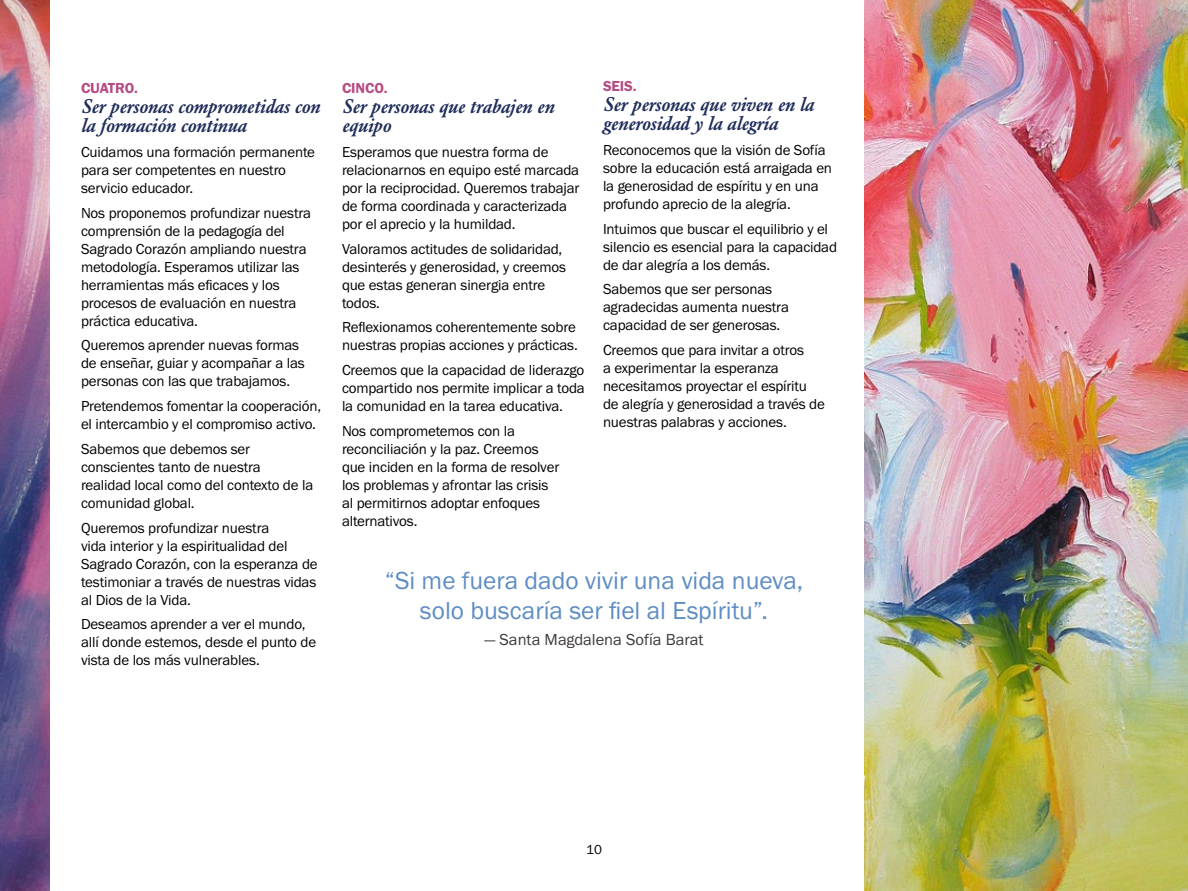
<style>
.page{position:relative;width:1188px;height:891px;background:#fff}
.page>*{position:absolute;margin:0;border:0;box-sizing:border-box;transform-origin:0 0}
.t1{font:25.5px/30.6px "Franklin Gothic URW Boo";color:#5e8dc3;text-align:center}
.t2{font:italic 500 19.5px/19.5px "Garamond BE";letter-spacing:-.01em;color:#1f2d5a}
.t3{font:16.5px "Franklin Gothic URW Boo";color:#3e3a39}
.t4{font:15px/18px "Franklin Gothic URW Boo";letter-spacing:-.01em;color:#000}
.t5{font:15px "Franklin Gothic URW Dem";letter-spacing:-.01em;color:#b64b83}
.t6{font:13.5px "Franklin Gothic URW Boo";color:#000}
</style>
<div class="page">
<img style="left:0;top:0;width:49px;height:891px">
<img style="left:864px;top:0;width:324px;height:891px">
<p class="t5" style="left:81px;top:79px;width:58px">CUATRO.</p>
<h2 class="t2" style="left:81px;top:96px;width:241px">Ser personas comprometidas con la formación continua</h2>
<p class="t4" style="left:81px;top:142px;width:236px">Cuidamos una formación permanente para ser competentes en nuestro servicio educador.</p>
<p class="t4" style="left:81px;top:203px;width:232px">Nos proponemos profundizar nuestra comprensión de la pedagogía del<br>Sagrado Corazón ampliando nuestra metodología. Esperamos utilizar las herramientas más eficaces y los procesos de evaluación en nuestra práctica educativa.</p>
<p class="t4" style="left:81px;top:336px;width:225px">Queremos aprender nuevas formas de enseñar, guiar y acompañar a las personas con las que trabajamos.</p>
<p class="t4" style="left:81px;top:397px;width:242px">Pretendemos fomentar la cooperación, el intercambio y el compromiso activo.</p>
<p class="t4" style="left:81px;top:439px;width:234px">Sabemos que debemos ser conscientes tanto de nuestra realidad local como del contexto de la comunidad global.</p>
<p class="t4" style="left:81px;top:518px;width:238px">Queremos profundizar nuestra<br>vida interior y la espiritualidad del<br>Sagrado Corazón, con la esperanza de testimoniar a través de nuestras vidas al Dios de la Vida.</p>
<p class="t4" style="left:81px;top:615px;width:237px">Deseamos aprender a ver el mundo, allí donde estemos, desde el punto de vista de los más vulnerables.</p>
<p class="t5" style="left:342px;top:79px;width:47px">CINCO.</p>
<h2 class="t2" style="left:342px;top:96px;width:214px">Ser personas que trabajen en equipo</h2>
<p class="t4" style="left:342px;top:142px;width:239px">Esperamos que nuestra forma de relacionarnos en equipo esté marcada por la reciprocidad. Queremos trabajar de forma coordinada y caracterizada por el aprecio y la humildad.</p>
<p class="t4" style="left:342px;top:239px;width:226px">Valoramos actitudes de solidaridad, desinterés y generosidad, y creemos que estas generan sinergia entre todos.</p>
<p class="t4" style="left:342px;top:318px;width:237px">Reflexionamos coherentemente sobre nuestras propias acciones y prácticas.</p>
<p class="t4" style="left:342px;top:361px;width:244px;text-align:justify">Creemos que la capacidad de liderazgo compartido nos permite implicar a toda la comunidad en la tarea educativa.</p>
<p class="t4" style="left:342px;top:421px;width:219px">Nos comprometemos con la reconciliación y la paz. Creemos que inciden en la forma de resolver los problemas y afrontar las crisis al permitirnos adoptar enfoques alternativos.</p>
<p class="t5" style="left:603px;top:77px;width:35px">SEIS.</p>
<h2 class="t2" style="left:603px;top:94px;width:213px">Ser personas que viven en la generosidad y la alegría</h2>
<p class="t4" style="left:603px;top:140px;width:231px">Reconocemos que la visión de Sofía sobre la educación está arraigada en la generosidad de espíritu y en una profundo aprecio de la alegría.</p>
<p class="t4" style="left:603px;top:219px;width:236px">Intuimos que buscar el equilibrio y el silencio es esencial para la capacidad de dar alegría a los demás.</p>
<p class="t4" style="left:603px;top:280px;width:188px">Sabemos que ser personas agradecidas aumenta nuestra capacidad de ser generosas.</p>
<p class="t4" style="left:603px;top:341px;width:223px">Creemos que para invitar a otros<br>a experimentar la esperanza necesitamos proyectar el espíritu de alegría y generosidad a través de nuestras palabras y acciones.</p>
<h1 class="t1" style="left:385px;top:565px;width:420px">“Si me fuera dado vivir una vida nueva, solo buscaría ser fiel al Espíritu”.</h1>
<p class="t3" style="left:484px;top:629px;width:221px">— Santa Magdalena Sofía Barat</p>
<p class="t6" style="left:586px;top:841px;width:17px">10</p>
</div>
